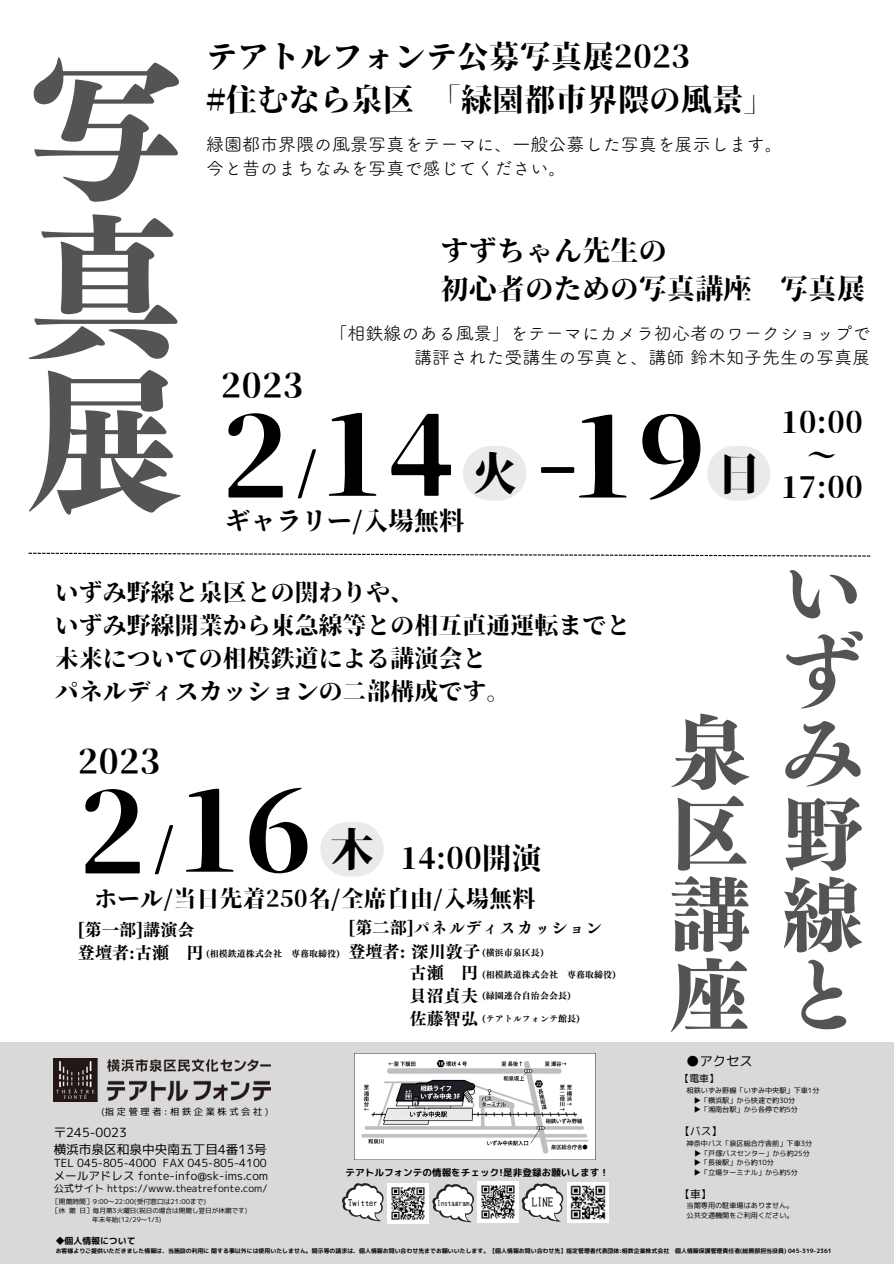
<style>
.page{position:relative;width:894px;height:1264px;background:#fff}
.page>*{position:absolute;margin:0;border:0;box-sizing:border-box;transform-origin:0 0}
.t1{font:800 156.15px/156.1px "Canva Tsuku Min Pr 6 N";color:#545454;text-align:justify}
.t2{font:112.95px "Soukou Mincho";color:#000}
.t3{font:112.8px "Soukou Mincho";color:#000}
.t4{font:800 81px/81px "Canva Tsuku Min Pr 6 N";letter-spacing:.39em;color:#545454;text-align:right}
.t5{font:45.15px "Soukou Mincho";color:#000}
.t6{font:33.9px "Soukou Mincho";color:#000}
.t7{font:31.35px/42.5px "Soukou Mincho";color:#000}
.t8{font:29.7px "Soukou Mincho";color:#000}
.t9{font:29.55px/32.8px "Soukou Mincho";color:#000;text-align:center}
.t10{font:28.35px/38.2px "Soukou Mincho";color:#000}
.t11{font:25.35px "Soukou Mincho";color:#000}
.t12{font:24px/32.8px "Soukou Mincho";color:#000}
.t13{font:23.1px "Soukou Mincho";color:#000}
.t14{font:18px/24.8px "Canva Tsuku A Rd Gothic Std R";color:#000}
.t15{font:17.1px/23.1px "Canva Tsuku BMD Min Std E";color:#000}
.t16{font:13.35px "mplus 1 p regular";color:#000}
.t17{font:12.6px/16.8px "mplus 1 p regular";color:#000}
.t18{font:11.55px "mplus 1 p regular";color:#000}
.t19{font:11.1px "mplus 1 p regular";color:#000}
.t20{font:10.8px "cinecaption";color:#000}
.t21{font:10.65px "mplus 1 p regular";color:#000}
.t22{font:10.05px "mplus 1 p regular";color:#000}
.t23{font:9.9px "mplus 1 p regular";color:#000}
.t24{font:9.6px "rounded mplus 1 p bold";color:#000}
.t25{font:9.15px "mplus 1 p regular";letter-spacing:.29em;color:#000}
.t26{font:9px "Canva Tsuku BMD Min Std E";color:#000}
.t27{font:8.85px "rounded mplus 1 p bold";color:#000}
.t28{font:8.4px "cinecaption";color:#000}
.t29{font:7.2px/9.4px "mplus 1 p regular";color:#000}
.t30{font:7.2px "cinecaption";color:#000}
.t31{font:6.75px "mplus 1 p regular";color:#000}
.t32{font:6.6px/9.1px "mplus 1 p regular";color:#000}
.t33{font:5.85px "rounded mplus 1 p bold";color:#000}
.s1{font-size:50.85px}
.s2{font-size:124.05px}
.s3{font-size:17.1px}
</style>
<div class="page">
<div style="left:0;top:1042px;width:893px;height:221px;background:#d9d9d9"></div>
<img style="left:354px;top:1053px;width:241px;height:105px">
<img style="left:54px;top:1058px;width:216px;height:43px">
<svg style="left:342px;top:1183px;width:42px;height:38px"></svg>
<svg style="left:432px;top:1184px;width:42px;height:38px"></svg>
<svg style="left:521px;top:1183px;width:42px;height:39px"></svg>
<img style="left:477px;top:1181px;width:41px;height:41px">
<img style="left:387px;top:1183px;width:41px;height:40px">
<img style="left:567px;top:1182px;width:41px;height:40px">
<svg style="left:463px;top:446px;width:63px;height:54px"></svg>
<svg style="left:707px;top:446px;width:63px;height:54px"></svg>
<svg style="left:29px;top:552px;width:841px;height:4px"></svg>
<svg style="left:320px;top:822px;width:63px;height:54px"></svg>
<h1 class="t1" style="left:27px;top:52px;width:158px">写真展</h1>
<h3 class="t7" style="left:206px;top:35px;width:570px">テアトルフォンテ公募写真展2023<br>#住むなら泉区「緑園都市界隈の風景」</h3>
<h3 class="t14" style="left:206px;top:131px;width:578px">緑園都市界隈の風景写真をテーマに、一般公募した写真を展示します。今と昔のまちなみを写真で感じてください。</h3>
<h3 class="t10" style="left:440px;top:231px;width:426px">すずちゃん先生の<br>初心者のための写真講座 写真展</h3>
<h3 class="t6" style="left:221px;top:368px;width:84px">2023</h3>
<h3 class="t14" style="left:329px;top:320px;width:542px;text-align:right">「相鉄線のある風景」をテーマにカメラ初心者のワークショップで講評された受講生の写真と、講師鈴木知子先生の写真展</h3>
<h3 class="t3" style="left:221px;top:397px;width:236px">2<span class="s1">/</span>14</h3>
<h3 class="t11" style="left:225px;top:508px;width:241px">ギャラリー/入場無料</h3>
<h3 class="t5" style="left:472px;top:450px;width:42px">火</h3>
<h3 class="t3" style="left:534px;top:399px;width:173px"><span class="s2">-</span>19</h3>
<h3 class="t5" style="left:716px;top:450px;width:32px">日</h3>
<h3 class="t9" style="left:780px;top:405px;width:84px">10:00〜<br>17:00</h3>
<h3 class="t12" style="left:55px;top:575px;width:576px">いずみ野線と泉区との関わりや、<br>いずみ野線開業から東急線等との相互直通運転までと未来についての相模鉄道による講演会と<br>パネルディスカッションの二部構成です。</h3>
<h3 class="t6" style="left:78px;top:743px;width:84px">2023</h3>
<h2 class="t2" style="left:78px;top:773px;width:236px">2<span class="s1">/</span>16</h2>
<h3 class="t5" style="left:329px;top:825px;width:42px">木</h3>
<h3 class="t8" style="left:400px;top:843px;width:143px">14:00開演</h3>
<h3 class="t13" style="left:94px;top:886px;width:443px">ホール/当日先着250名/全席自由/入場無料</h3>
<h3 class="t15" style="left:78px;top:918px;width:127px">[第一部]講演会登壇者:古瀬 円</h3>
<h3 class="t15" style="left:348px;top:916px;width:255px">[第二部]パネルディスカッション登壇者: 深川敦子</h3>
<p class="t26" style="left:409px;top:970px;width:208px"><span class="s3">古瀬 円</span> (相模鉄道株式会社 専務取締役)</p>
<p class="t26" style="left:409px;top:991px;width:163px"><span class="s3">貝沼貞夫</span> (緑園連合自治会会長)</p>
<p class="t26" style="left:206px;top:949px;width:135px">(相模鉄道株式会社 専務取締役)</p>
<p class="t26" style="left:482px;top:947px;width:63px">(横浜市泉区長)</p>
<p class="t25" style="left:101px;top:1104px;width:168px">(指定管理者:相鉄企業株式会社)</p>
<h3 class="t17" style="left:54px;top:1123px;width:215px">〒245-0023<br>横浜市泉区和泉中央南五丁目4番13号</h3>
<h3 class="t19" style="left:54px;top:1154px;width:215px">TEL 045-805-4000 FAX 045-805-4100</h3>
<h3 class="t18" style="left:54px;top:1167px;width:216px">メールアドレス fonte-info@sk-ims.com</h3>
<h3 class="t22" style="left:54px;top:1180px;width:215px">公式サイト https://www.theatrefonte.com/</h3>
<p class="t31" style="left:52px;top:1197px;width:155px">［開館時間］9:00〜22:00(受付窓口は21:00まで)</p>
<p class="t32" style="left:92px;top:1206px;width:157px;text-indent:-40px">［休館日］毎月第3火曜日(祝日の場合は開館し翌日が休館です)年末年始(12/29〜1/3)</p>
<p class="t26" style="left:409px;top:1013px;width:172px"><span class="s3">佐藤智弘</span> (テアトルフォンテ館長)</p>
<h3 class="t24" style="left:345px;top:1165px;width:265px">テアトルフォンテの情報をチェック!是非登録お願いします！</h3>
<p class="t28" style="left:348px;top:1197px;width:31px">Twitter</p>
<p class="t30" style="left:437px;top:1198px;width:34px">Instagram</p>
<h3 class="t20" style="left:531px;top:1195px;width:23px">LINE</h3>
<h3 class="t4" style="left:669px;top:550px;width:195px">い<br>ず<br>泉み区野講線座と</h3>
<h3 class="t16" style="left:685px;top:1051px;width:68px">●アクセス</h3>
<h3 class="t23" style="left:679px;top:1071px;width:41px">【電車】</h3>
<p class="t29" style="left:693px;top:1085px;width:127px;text-indent:-7px">相鉄いずみ野線「いずみ中央駅」下車1分▶︎ 「横浜駅」から快速で約30分<br>▶︎ 「湘南台駅」から各停で約5分</p>
<h3 class="t21" style="left:679px;top:1123px;width:44px">【バス】</h3>
<p class="t29" style="left:693px;top:1138px;width:120px;text-indent:-7px">神奈中バス「泉区総合庁舎前」下車3分▶︎ 「戸塚バスセンター」から約25分▶︎ 「長後駅」から約10分<br>▶︎ 「立場ターミナル」から約5分</p>
<h3 class="t21" style="left:679px;top:1186px;width:34px">【車】</h3>
<p class="t29" style="left:686px;top:1200px;width:108px">当館専用の駐車場はありません。公共交通機関をご利用ください。</p>
<p class="t27" style="left:56px;top:1234px;width:81px">◆個人情報について</p>
<p class="t33" style="left:56px;top:1246px;width:777px">お客様よりご提供いただきました情報は、当施設の利用に関する事以外には使用いたしません。開示等の請求は、個人情報お問い合わせ先までお願いいたします。【個人情報お問い合わせ先】指定管理者代表団体:相鉄企業株式会社 個人情報保護管理責任者(総務部担当役員) 045-319-2361</p>
</div>
